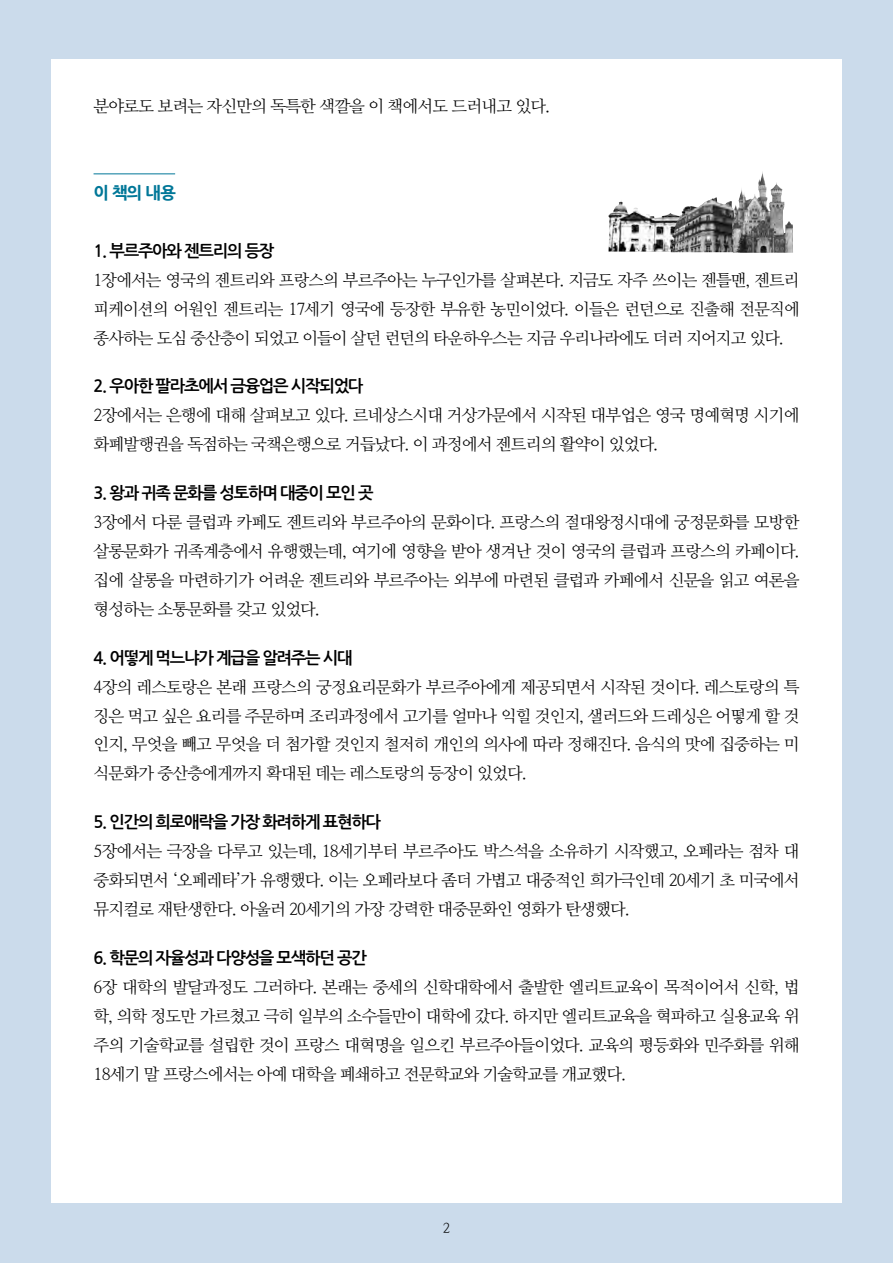
<style>
.page{position:relative;width:893px;height:1263px;background:#cbdbeb}
.page>*{position:absolute;margin:0;border:0;box-sizing:border-box;transform-origin:0 0}
.본문{font:16.5px/29px "Nanum Myeongjo OTF";letter-spacing:-.045em;color:#000;text-align:justify}
.소제목{font:16.5px "Nanum Gothic OTF Bold";letter-spacing:-.075em;color:#000}
.제목{font:700 16.5px "Nanum Gothic OTF Extra";color:#007798}
.t1{font:13.5px "Nanum Myeongjo OTF";color:#000}
</style>
<div class="page">
<div style="left:51px;top:60px;width:791px;height:1143px;background:#fff"></div>
<hr style="left:94px;top:174px;width:81px;height:1px;background:#007798">
<img style="left:608px;top:201px;width:63px;height:51px">
<img style="left:671px;top:197px;width:60px;height:55px">
<img style="left:731px;top:172px;width:62px;height:81px">
<p class="본문" style="left:94px;top:91px;width:458px">분야로도 보려는 자신만의 독특한 색깔을 이 책에서도 드러내고 있다.</p>
<p class="제목" style="left:94px;top:183px;width:84px">이 책의 내용</p>
<p class="소제목" style="left:94px;top:242px;width:182px">1. 부르주아와 젠트리의 등장</p>
<p class="본문" style="left:94px;top:265px;width:707px">1장에서는 영국의 젠트리와 프랑스의 부르주아는 누구인가를 살펴본다. 지금도 자주 쓰이는 젠틀맨, 젠트리 피케이션의 어원인 젠트리는 17세기 영국에 등장한 부유한 농민이었다. 이들은 런던으로 진출해 전문직에 종사하는 도심 중산층이 되었고 이들이 살던 런던의 타운하우스는 지금 우리나라에도 더러 지어지고 있다.</p>
<p class="소제목" style="left:94px;top:377px;width:271px">2. 우아한 팔라초에서 금융업은 시작되었다</p>
<p class="본문" style="left:94px;top:400px;width:707px">2장에서는 은행에 대해 살펴보고 있다. 르네상스시대 거상가문에서 시작된 대부업은 영국 명예혁명 시기에 화폐발행권을 독점하는 국책은행으로 거듭났다. 이 과정에서 젠트리의 활약이 있었다.</p>
<p class="소제목" style="left:94px;top:484px;width:282px">3. 왕과 귀족 문화를 성토하며 대중이 모인 곳</p>
<p class="본문" style="left:94px;top:507px;width:707px">3장에서 다룬 클럽과 카페도 젠트리와 부르주아의 문화이다. 프랑스의 절대왕정시대에 궁정문화를 모방한 살롱문화가 귀족계층에서 유행했는데, 여기에 영향을 받아 생겨난 것이 영국의 클럽과 프랑스의 카페이다. 집에 살롱을 마련하기가 어려운 젠트리와 부르주아는 외부에 마련된 클럽과 카페에서 신문을 읽고 여론을 형성하는 소통문화를 갖고 있었다.</p>
<p class="소제목" style="left:94px;top:649px;width:261px">4. 어떻게 먹느냐가 계급을 알려주는 시대</p>
<p class="본문" style="left:94px;top:671px;width:707px">4장의 레스토랑은 본래 프랑스의 궁정요리문화가 부르주아에게 제공되면서 시작된 것이다. 레스토랑의 특 징은 먹고 싶은 요리를 주문하며 조리과정에서 고기를 얼마나 익힐 것인지, 샐러드와 드레싱은 어떻게 할 것 인지, 무엇을 빼고 무엇을 더 첨가할 것인지 철저히 개인의 의사에 따라 정해진다. 음식의 맛에 집중하는 미 식문화가 중산층에게까지 확대된 데는 레스토랑의 등장이 있었다.</p>
<p class="소제목" style="left:94px;top:813px;width:289px">5. 인간의 희로애락을 가장 화려하게 표현하다</p>
<p class="본문" style="left:94px;top:836px;width:707px">5장에서는 극장을 다루고 있는데, 18세기부터 부르주아도 박스석을 소유하기 시작했고, 오페라는 점차 대 중화되면서 ‘오페레타’가 유행했다. 이는 오페라보다 좀더 가볍고 대중적인 희가극인데 20세기 초 미국에서 뮤지컬로 재탄생한다. 아울러 20세기의 가장 강력한 대중문화인 영화가 탄생했다.</p>
<p class="소제목" style="left:94px;top:949px;width:275px">6. 학문의 자율성과 다양성을 모색하던 공간</p>
<p class="본문" style="left:94px;top:971px;width:707px">6장 대학의 발달과정도 그러하다. 본래는 중세의 신학대학에서 출발한 엘리트교육이 목적이어서 신학, 법 학, 의학 정도만 가르쳤고 극히 일부의 소수들만이 대학에 갔다. 하지만 엘리트교육을 혁파하고 실용교육 위 주의 기술학교를 설립한 것이 프랑스 대혁명을 일으킨 부르주아들이었다. 교육의 평등화와 민주화를 위해 18세기 말 프랑스에서는 아예 대학을 폐쇄하고 전문학교와 기술학교를 개교했다.</p>
<p class="t1" style="left:443px;top:1219px;width:9px">2</p>
</div>
